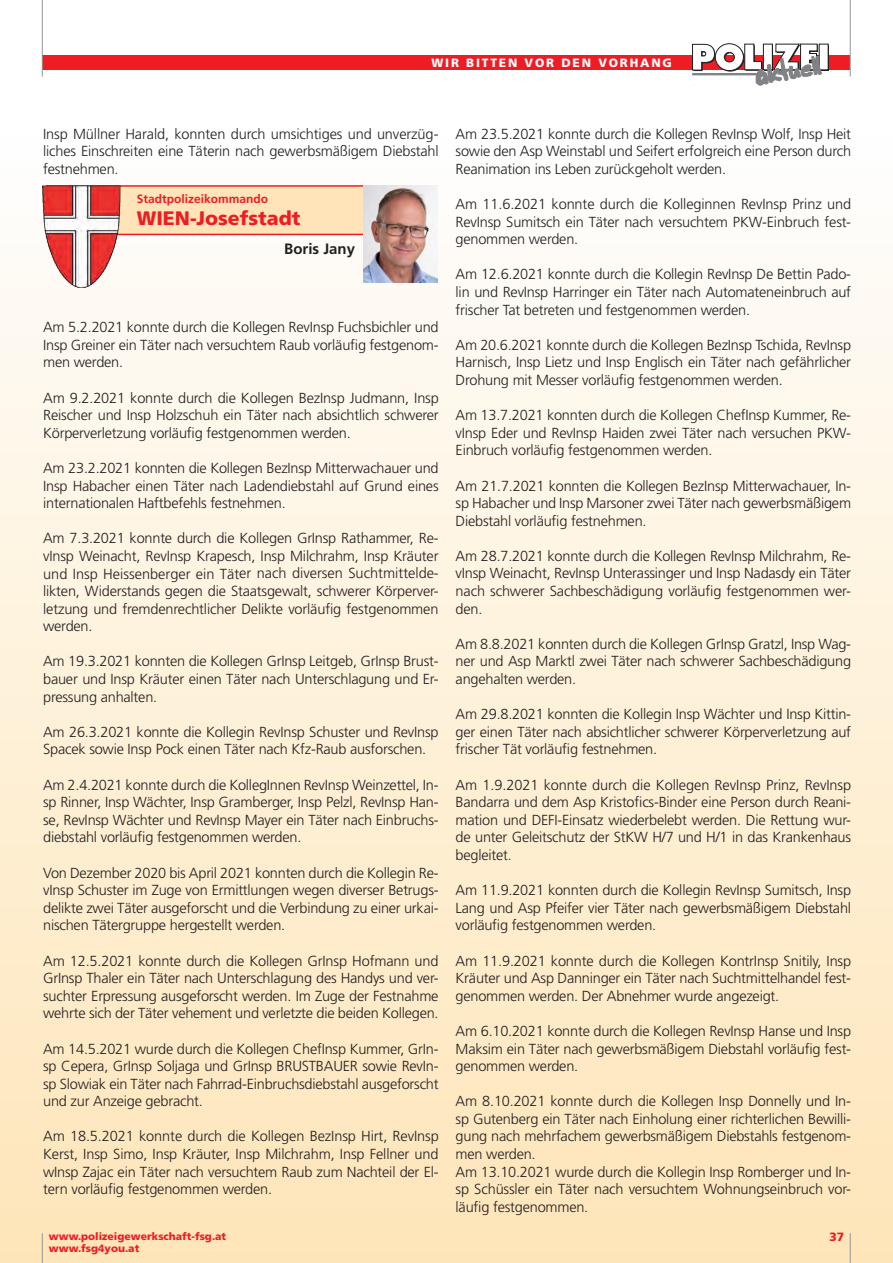
<style>
.page{position:relative;width:893px;height:1263px;background:#fff}
.page>*{position:absolute;margin:0;border:0;box-sizing:border-box;transform-origin:0 0}
.t1{font:900 19.5px "Frutiger";color:#ee1d23}
.t2{font:700 15px "Frutiger";color:#231f20}
.t3{font:300 14.55px/17.5px "Frutiger";letter-spacing:-.015em;color:#231f20;text-align:justify}
.t4{font:900 12px "Frutiger";letter-spacing:.15em;color:#fff}
.t5{font:700 12px "Frutiger";color:#ee1d23}
.t6{font:900 12px "Frutiger";color:#ee1d23}
.t7{font:900 10.5px "Frutiger";color:#ee1d23}
</style>
<div class="page">
<div style="left:0;top:128px;width:893px;height:1135px;background:linear-gradient(to bottom,#fefefe,#fee5b8)"></div>
<div style="left:42px;top:55px;width:808px;height:15px;background:#ee1d23"></div>
<hr style="left:42px;top:0;width:1px;height:77px;background:#939598">
<hr style="left:850px;top:0;width:1px;height:77px;background:#939598">
<hr style="left:42px;top:1233px;width:1px;height:30px;background:#939598">
<hr style="left:850px;top:1233px;width:1px;height:30px;background:#939598">
<div style="left:820px;top:45px;width:9px;height:26px;background:#231f20"></div>
<div style="left:819px;top:44px;width:9px;height:26px;background:#fff"></div>
<svg style="left:692px;top:43px;width:130px;height:42px"></svg>
<div style="left:47px;top:186px;width:390px;height:48px;background:#fee4b8"></div>
<div style="left:46px;top:185px;width:392px;height:50px;border:2px solid #ee1d23"></div>
<img style="left:364px;top:185px;width:74px;height:97px">
<img style="left:42px;top:186px;width:78px;height:102px">
<p class="t4" style="left:431px;top:56px;width:242px">WIR BITTEN VOR DEN VORHANG</p>
<p class="t3" style="left:43px;top:125px;width:397px">Insp Müllner Harald, konnten durch umsichtiges und unverzüg&shy;liches Einschreiten eine Täterin nach gewerbsmäßigem Diebstahl festnehmen.</p>
<p class="t5" style="left:137px;top:192px;width:133px">Stadtpolizeikommando</p>
<h1 class="t1" style="left:137px;top:207px;width:165px">WIEN-Josefstadt</h1>
<p class="t2" style="left:284px;top:240px;width:72px">Boris Jany</p>
<p class="t3" style="left:43px;top:319px;width:397px">Am 5.2.2021 konnte durch die Kollegen RevInsp Fuchsbichler und Insp Greiner ein Täter nach versuchtem Raub vorläufig festgenom&shy;men werden.</p>
<p class="t3" style="left:43px;top:389px;width:397px">Am 9.2.2021 konnte durch die Kollegen BezInsp Judmann, Insp Reischer und Insp Holzschuh ein Täter nach absichtlich schwerer Körperverletzung vorläufig festgenommen werden.</p>
<p class="t3" style="left:43px;top:459px;width:397px">Am 23.2.2021 konnten die Kollegen BezInsp Mitterwachauer und Insp Habacher einen Täter nach Ladendiebstahl auf Grund eines internationalen Haftbefehls festnehmen.</p>
<p class="t3" style="left:43px;top:530px;width:397px">Am 7.3.2021 konnte durch die Kollegen GrInsp Rathammer, Re&shy;vInsp Weinacht, RevInsp Krapesch, Insp Milchrahm, Insp Kräuter und Insp Heissenberger ein Täter nach diversen Suchtmittelde&shy;likten, Widerstands gegen die Staatsgewalt, schwerer Körperver&shy;letzung und fremdenrechtlicher Delikte vorläufig festgenommen werden.</p>
<p class="t3" style="left:43px;top:653px;width:397px">Am 19.3.2021 konnten die Kollegen GrInsp Leitgeb, GrInsp Brust&shy;bauer und Insp Kräuter einen Täter nach Unterschlagung und Er&shy;pressung anhalten.</p>
<p class="t3" style="left:43px;top:723px;width:397px">Am 26.3.2021 konnte die Kollegin RevInsp Schuster und RevInsp<br>Spacek sowie Insp Pock einen Täter nach Kfz-Raub ausforschen.</p>
<p class="t3" style="left:43px;top:776px;width:397px">Am 2.4.2021 konnte durch die KollegInnen RevInsp Weinzettel, In&shy;sp Rinner, Insp Wächter, Insp Gramberger, Insp Pelzl, RevInsp Han&shy;se, RevInsp Wächter und RevInsp Mayer ein Täter nach Einbruchs&shy;diebstahl vorläufig festgenommen werden.</p>
<p class="t3" style="left:43px;top:864px;width:397px">Von Dezember 2020 bis April 2021 konnten durch die Kollegin Re&shy;vInsp Schuster im Zuge von Ermittlungen wegen diverser Betrugs&shy;delikte zwei Täter ausgeforscht und die Verbindung zu einer urkai&shy;nischen Tätergruppe hergestellt werden.</p>
<p class="t3" style="left:43px;top:952px;width:397px">Am 12.5.2021 konnte durch die Kollegen GrInsp Hofmann und GrInsp Thaler ein Täter nach Unterschlagung des Handys und ver&shy;suchter Erpressung ausgeforscht werden. Im Zuge der Festnahme wehrte sich der Täter vehement und verletzte die beiden Kollegen.</p>
<p class="t3" style="left:43px;top:1040px;width:397px">Am 14.5.2021 wurde durch die Kollegen ChefInsp Kummer, GrIn&shy;sp Cepera, GrInsp Soljaga und GrInsp BRUSTBAUER sowie RevIn&shy;sp Slowiak ein Täter nach Fahrrad-Einbruchsdiebstahl ausgeforscht und zur Anzeige gebracht.</p>
<p class="t3" style="left:43px;top:1128px;width:397px">Am 18.5.2021 konnte durch die Kollegen BezInsp Hirt, RevInsp Kerst, Insp Simo, Insp Kräuter, Insp Milchrahm, Insp Fellner und wInsp Zajac ein Täter nach versuchtem Raub zum Nachteil der El&shy;tern vorläufig festgenommen werden.</p>
<p class="t3" style="left:456px;top:125px;width:397px">Am 23.5.2021 konnte durch die Kollegen RevInsp Wolf, Insp Heit sowie den Asp Weinstabl und Seifert erfolgreich eine Person durch Reanimation ins Leben zurückgeholt werden.</p>
<p class="t3" style="left:456px;top:195px;width:397px">Am 11.6.2021 konnte durch die Kolleginnen RevInsp Prinz und RevInsp Sumitsch ein Täter nach versuchtem PKW-Einbruch fest&shy;genommen werden.</p>
<p class="t3" style="left:456px;top:266px;width:397px">Am 12.6.2021 konnte durch die Kollegin RevInsp De Bettin Pado&shy;lin und RevInsp Harringer ein Täter nach Automateneinbruch auf frischer Tat betreten und festgenommen werden.</p>
<p class="t3" style="left:456px;top:336px;width:397px">Am 20.6.2021 konnte durch die Kollegen BezInsp Tschida, RevInsp Harnisch, Insp Lietz und Insp Englisch ein Täter nach gefährlicher Drohung mit Messer vorläufig festgenommen werden.</p>
<p class="t3" style="left:456px;top:407px;width:397px">Am 13.7.2021 konnten durch die Kollegen ChefInsp Kummer, Re&shy;vInsp Eder und RevInsp Haiden zwei Täter nach versuchen PKW-Einbruch vorläufig festgenommen werden.</p>
<p class="t3" style="left:456px;top:477px;width:397px">Am 21.7.2021 konnten die Kollegen BezInsp Mitterwachauer, In&shy;sp Habacher und Insp Marsoner zwei Täter nach gewerbsmäßigem Diebstahl vorläufig festnehmen.</p>
<p class="t3" style="left:456px;top:547px;width:397px">Am 28.7.2021 konnte durch die Kollegen RevInsp Milchrahm, Re&shy;vInsp Weinacht, RevInsp Unterassinger und Insp Nadasdy ein Täter nach schwerer Sachbeschädigung vorläufig festgenommen wer&shy;den.</p>
<p class="t3" style="left:456px;top:635px;width:397px">Am 8.8.2021 konnten durch die Kollegen GrInsp Gratzl, Insp Wag&shy;ner und Asp Marktl zwei Täter nach schwerer Sachbeschädigung angehalten werden.</p>
<p class="t3" style="left:456px;top:706px;width:397px">Am 29.8.2021 konnten die Kollegin Insp Wächter und Insp Kittin&shy;ger einen Täter nach absichtlicher schwerer Körperverletzung auf frischer Tät vorläufig festnehmen.</p>
<p class="t3" style="left:456px;top:776px;width:397px">Am 1.9.2021 konnte durch die Kollegen RevInsp Prinz, RevInsp Bandarra und dem Asp Kristofics-Binder eine Person durch Reani&shy;mation und DEFI-Einsatz wiederbelebt werden. Die Rettung wur&shy;de unter Geleitschutz der StKW H/7 und H/1 in das Krankenhaus begleitet.</p>
<p class="t3" style="left:456px;top:881px;width:397px">Am 11.9.2021 konnten durch die Kollegin RevInsp Sumitsch, Insp Lang und Asp Pfeifer vier Täter nach gewerbsmäßigem Diebstahl vorläufig festgenommen werden.</p>
<p class="t3" style="left:456px;top:952px;width:397px">Am 11.9.2021 konnte durch die Kollegen KontrInsp Snitily, Insp Kräuter und Asp Danninger ein Täter nach Suchtmittelhandel fest&shy;genommen werden. Der Abnehmer wurde angezeigt.</p>
<p class="t3" style="left:456px;top:1022px;width:397px">Am 6.10.2021 konnte durch die Kollegen RevInsp Hanse und Insp Maksim ein Täter nach gewerbsmäßigem Diebstahl vorläufig fest&shy;genommen werden.</p>
<p class="t3" style="left:456px;top:1093px;width:397px;text-align:left">Am 8.10.2021 konnte durch die Kollegen Insp Donnelly und In&shy;sp Gutenberg ein Täter nach Einholung einer richterlichen Bewilli&shy;gung nach mehrfachem gewerbsmäßigem Diebstahls festgenom&shy;men werden.<br>Am 13.10.2021 wurde durch die Kollegin Insp Romberger und In&shy;sp Schüssler ein Täter nach versuchtem Wohnungseinbruch vor&shy;läufig festgenommen.</p>
<p class="t7" style="left:49px;top:1230px;width:179px">www.polizeigewerkschaft-fsg.at</p>
<p class="t6" style="left:829px;top:1230px;width:16px">37</p>
<p class="t7" style="left:49px;top:1242px;width:92px">www.fsg4you.at</p>
</div>
